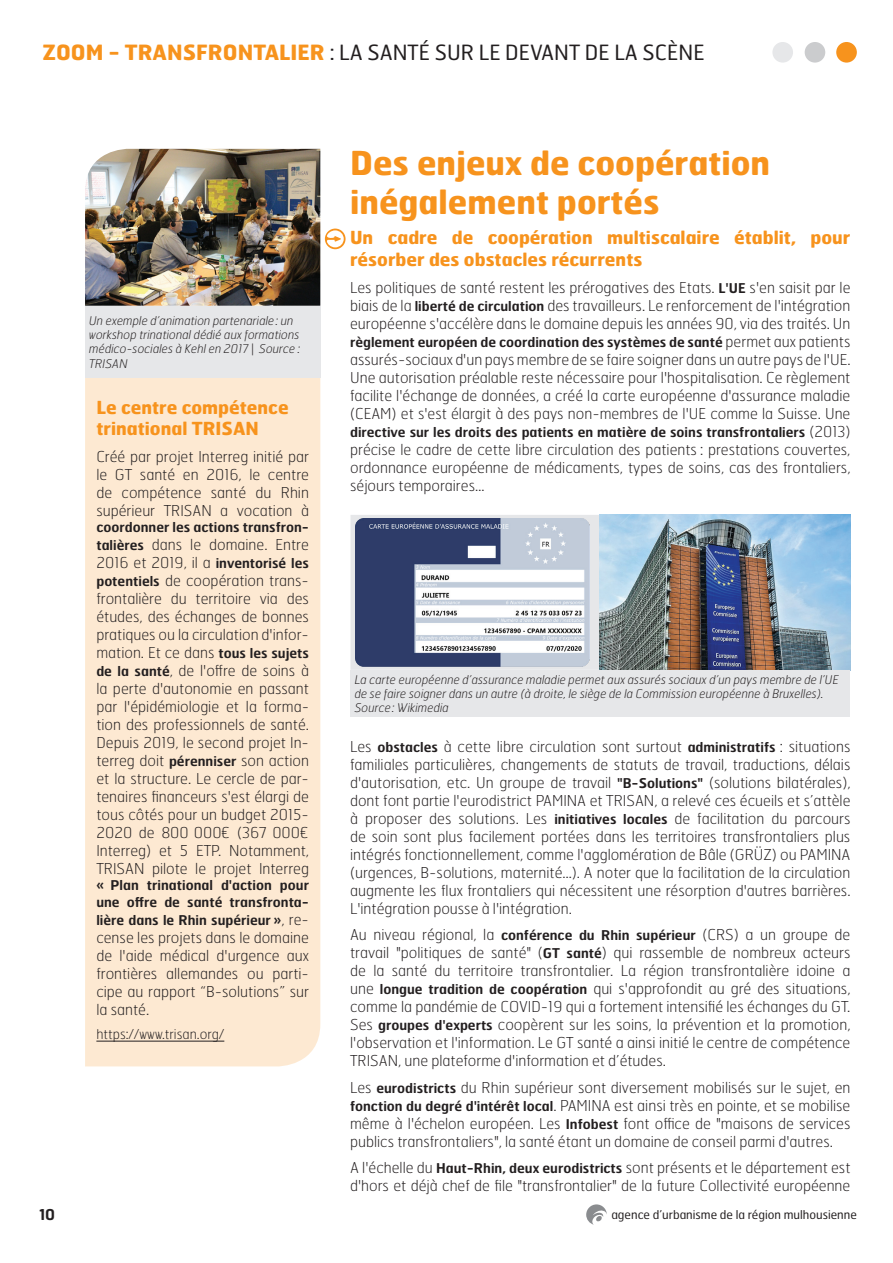
<style>
.page{position:relative;width:893px;height:1263px;background:#fff}
.page>*{position:absolute;margin:0;border:0;box-sizing:border-box;transform-origin:0 0}
.t1{font:700 33px/39.6px "Hermes FB";color:#f7931d}
.t2{font:21px "Hermes FB";color:#231f20}
.t3{font:700 18px/21.6px "Hermes FB";color:#f7931d}
.t4{font:100 15px/18px "Hermes FB";color:#231f20;text-align:justify}
.t5{font:600 15px "Hermes FB";color:#231f20}
.t6{font:600 13.5px/16.2px "Hermes FB";color:#231f20}
.t7{font:100 13.5px "Hermes FB";color:#231f20}
.t8{font:italic 100 12px/14.4px "Hermes FB";color:#231f20}
.t9{font:12px "Hermes FB";color:#231f20}
.s1{font-weight:700;color:#f7931d}
.s2{font-weight:600;font-size:13.5px}
.s3{font-weight:100;font-size:15px}
</style>
<div class="page">
<svg style="left:325px;top:229px;width:21px;height:20px"></svg>
<div style="left:85px;top:378px;width:235px;height:688px;background:#fde9d2"></div>
<hr style="left:96px;top:1041px;width:128px;height:1px;background:#231f20">
<img style="left:85px;top:149px;width:235px;height:157px">
<div style="left:85px;top:306px;width:235px;height:72px;background:#e6e7e9"></div>
<svg style="left:350px;top:515px;width:250px;height:155px;background:#d1d5db"></svg>
<img style="left:356px;top:519px;width:234px;height:147px">
<img style="left:600px;top:515px;width:250px;height:155px">
<div style="left:350px;top:670px;width:500px;height:47px;background:#e6e7e9"></div>
<div style="left:836px;top:42px;width:21px;height:21px;background:#f7931d;border-radius:50%"></div>
<div style="left:805px;top:42px;width:20px;height:21px;background:#cbccce;border-radius:50%"></div>
<div style="left:772px;top:42px;width:21px;height:21px;background:#e6e7e9;border-radius:50%"></div>
<svg style="left:586px;top:1204px;width:21px;height:21px"></svg>
<h2 class="t2" style="left:43px;top:39px;width:663px"><span class="s1">zoom - transfrontalier</span> : la santé sur le devant de la scène</h2>
<p class="t8" style="left:89px;top:313px;width:213px">Un exemple d’animation partenariale : un workshop trinational dédié aux formations médico-sociales à Kehl en 2017 | Source :<br>TRISAN</p>
<p class="t3" style="left:96px;top:396px;width:194px">Le centre compétence trinational TRISAN</p>
<p class="t4" style="left:96px;top:447px;width:214px">Créé par projet Interreg initié par le GT santé en 2016, le centre de compétence santé du Rhin supérieur TRISAN a vocation à</p>
<p class="t6" style="left:96px;top:519px;width:214px">coordonner les actions transfron-</p>
<p class="t4" style="left:96px;top:535px;width:214px"><span class="s2">talières</span> dans le domaine. Entre 2016 et 2019, il a <span class="s2">inventorisé les potentiels</span> de coopération trans&shy;frontalière du territoire via des études, des échanges de bonnes pratiques ou la circulation d'infor&shy;mation. Et ce dans <span class="s2">tous les sujets de la santé</span>, de l'offre de soins à la perte d'autonomie en passant par l'épidémiologie et la forma&shy;tion des professionnels de santé.<br>Depuis 2019, le second projet In&shy;terreg doit <span class="s2">pérenniser</span> son action et la structure. Le cercle de par&shy;tenaires financeurs s'est élargi de tous côtés pour un budget 2015- 2020 de 800 000€ (367 000€ Interreg) et 5 ETP. Notamment, TRISAN pilote le projet Interreg</p>
<p class="t6" style="left:96px;top:877px;width:214px">« Plan trinational d'action pour une offre de santé transfronta-</p>
<p class="t6" style="left:96px;top:911px;width:214px">lière dans le Rhin supérieur »<span class="s3">, re-</span></p>
<p class="t4" style="left:96px;top:928px;width:214px">cense les projets dans le domaine de l'aide médical d'urgence aux frontières allemandes ou parti&shy;cipe au rapport “B-solutions” sur la santé.</p>
<p class="t7" style="left:96px;top:1026px;width:129px">https://www.trisan.org/</p>
<p class="t5" style="left:39px;top:1205px;width:18px">10</p>
<h1 class="t1" style="left:350px;top:142px;width:422px">Des enjeux de coopération inégalement portés</h1>
<p class="t3" style="left:350px;top:226px;width:502px">Un cadre de coopération multiscalaire établit, pour résorber des obstacles récurrents</p>
<p class="t4" style="left:350px;top:278px;width:502px">Les politiques de santé restent les prérogatives des Etats. <span class="s2">L'UE</span> s'en saisit par le biais de la <span class="s2">liberté de circulation</span> des travailleurs. Le renforcement de l'intégration européenne s'accélère dans le domaine depuis les années 90, via des traités. Un</p>
<p class="t6" style="left:350px;top:333px;width:502px">règlement européen de coordination des systèmes de santé <span class="s3">permet aux patients</span></p>
<p class="t4" style="left:350px;top:350px;width:502px">assurés-sociaux d'un pays membre de se faire soigner dans un autre pays de l'UE.<br>Une autorisation préalable reste nécessaire pour l'hospitalisation. Ce règlement facilite l'échange de données, a créé la carte européenne d'assurance maladie (CEAM) et s'est élargit à des pays non-membres de l'UE comme la Suisse. Une</p>
<p class="t6" style="left:350px;top:423px;width:502px">directive sur les droits des patients en matière de soins transfrontaliers <span class="s3">(2013)</span></p>
<p class="t4" style="left:350px;top:440px;width:502px">précise le cadre de cette libre circulation des patients : prestations couvertes, ordonnance européenne de médicaments, types de soins, cas des frontaliers, séjours temporaires…</p>
<p class="t8" style="left:355px;top:672px;width:486px">La carte européenne d’assurance maladie permet aux assurés sociaux d’un pays membre de l’UE de se faire soigner dans un autre (à droite, le siège de la Commission européenne à Bruxelles).<br>Source : Wikimedia</p>
<p class="t4" style="left:350px;top:737px;width:502px">Les <span class="s2">obstacles</span> à cette libre circulation sont surtout <span class="s2">administratifs</span> : situations familiales particulières, changements de statuts de travail, traductions, délais d'autorisation, etc. Un groupe de travail <span class="s2">"B-Solutions"</span> (solutions bilatérales), dont font partie l'eurodistrict PAMINA et TRISAN, a relevé ces écueils et s’attèle à proposer des solutions. Les <span class="s2">initiatives locales</span> de facilitation du parcours de soin sont plus facilement portées dans les territoires transfrontaliers plus intégrés fonctionnellement, comme l'agglomération de Bâle (GRÜZ) ou PAMINA (urgences, B-solutions, maternité…). A noter que la facilitation de la circulation augmente les flux frontaliers qui nécessitent une résorption d'autres barrières.<br>L'intégration pousse à l'intégration.</p>
<p class="t4" style="left:350px;top:925px;width:502px">Au niveau régional, la <span class="s2">conférence du Rhin supérieur</span> (CRS) a un groupe de travail "politiques de santé" (<span class="s2">GT santé</span>) qui rassemble de nombreux acteurs de la santé du territoire transfrontalier. La région transfrontalière idoine a une <span class="s2">longue tradition de coopération</span> qui s'approfondit au gré des situations, comme la pandémie de COVID-19 qui a fortement intensifié les échanges du GT.<br>Ses <span class="s2">groupes d'experts</span> coopèrent sur les soins, la prévention et la promotion, l'observation et l'information. Le GT santé a ainsi initié le centre de compétence TRISAN, une plateforme d'information et d’études.</p>
<p class="t4" style="left:350px;top:1078px;width:502px">Les <span class="s2">eurodistricts</span> du Rhin supérieur sont diversement mobilisés sur le sujet, en <span class="s2">fonction du degré d'intérêt local</span>. PAMINA est ainsi très en pointe, et se mobilise même à l'échelon européen. Les <span class="s2">Infobest</span> font office de "maisons de services publics transfrontaliers", la santé étant un domaine de conseil parmi d'autres.</p>
<p class="t4" style="left:350px;top:1158px;width:502px">A l'échelle du <span class="s2">Haut-Rhin, deux eurodistricts</span> sont présents et le département est d'hors et déjà chef de file "transfrontalier" de la future Collectivité européenne</p>
<p class="t9" style="left:611px;top:1207px;width:247px">agence d’urbanisme de la région mulhousienne</p>
</div>
